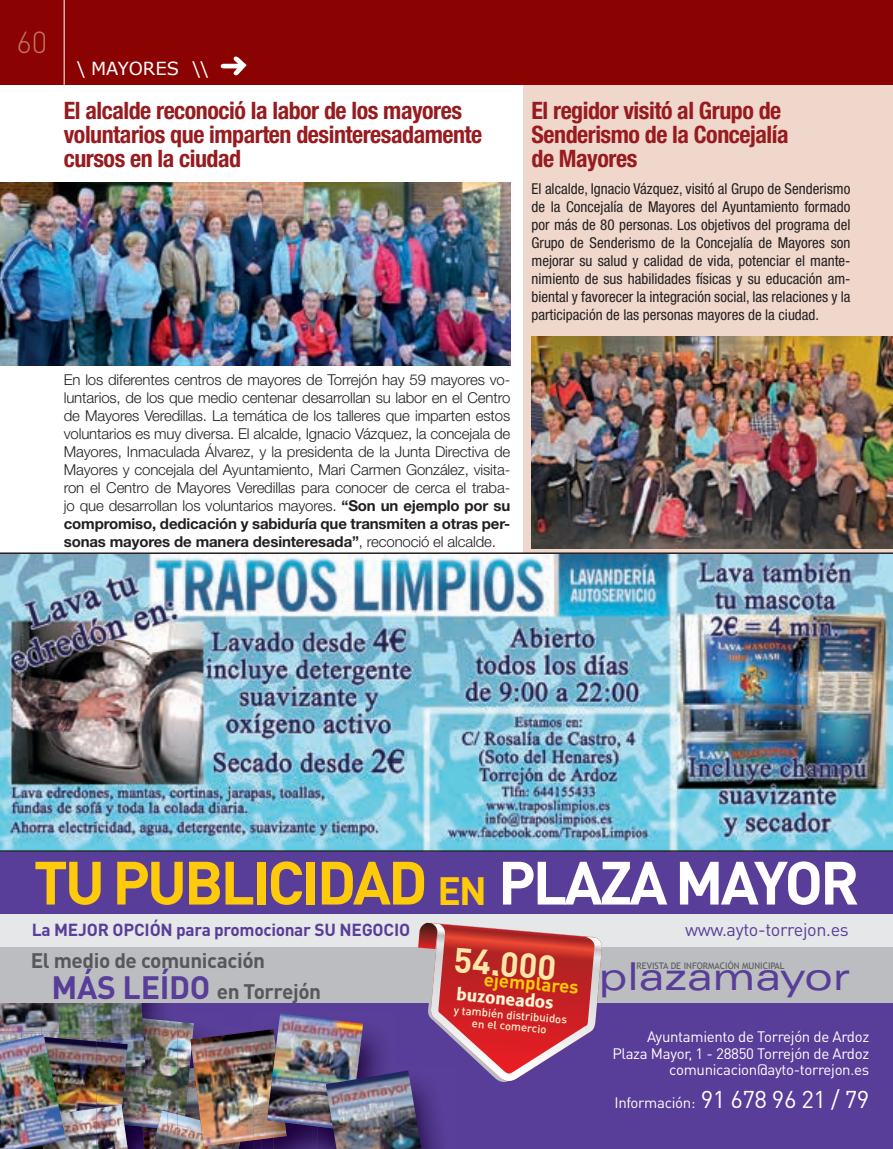
<style>
.page{position:relative;width:893px;height:1149px;background:#fff}
.page>*{position:absolute;margin:0;border:0;box-sizing:border-box;transform-origin:0 0}
.t1{font:700 60px "DIN Pro";letter-spacing:-.05em;color:#feca0a}
.t2{font:expanded 38.4px "Univers";color:#593e99}
.t3{font:700 34.5px "DIN Pro";color:#ffe7a7}
.t4{font:300 30px "DIN Pro";color:#c27660}
.t5{font:700 condensed 24px/24px "Helvetica Neue LT Std";letter-spacing:-.02em;color:#971b1f}
.t6{font:700 20.85px/30.8px "DIN Pro";letter-spacing:-.02em;color:#57585a}
.t7{font:700 18.45px "DIN Pro";color:#feca0a}
.t8{font:18px "DIN Pro";letter-spacing:-.02em;color:#593e99}
.t9{font:18px "Verdana";color:#fff}
.t10{font:700 17.25px "DIN Pro";letter-spacing:-.01em;color:#593e99}
.t11{font:500 17.1px "Formata";color:#fef3d2}
.t12{font:300 15px/18px "Helvetica Neue LT Std";letter-spacing:-.01em;color:#231f20;text-align:justify}
.t13{font:condensed 15px/18px "Helvetica Neue LT Std";color:#231f20;text-align:justify}
.t14{font:15px/16.5px "DIN Pro";letter-spacing:-.02em;color:#fff;text-align:right}
.t15{font:500 11.4px/11.4px "DIN Pro";color:#fef3d2;text-align:center}
.t16{font:9px "Trebuchet MS";color:#57585a}
.s1{font-weight:700}
.s2{font-size:39px}
.s3{color:#fff}
.s4{font-size:31.95px;color:#593e99}
.s5{font-size:24px}
</style>
<div class="page">
<div style="left:0;top:849px;width:893px;height:270px;background:#593e99"></div>
<div style="left:0;top:914px;width:893px;height:205px;background:#e6e7e9"></div>
<div style="left:0;top:948px;width:893px;height:200px;background:#593e99"></div>
<img style="left:0;top:1002px;width:55px;height:29px">
<img style="left:177px;top:1021px;width:17px;height:4px">
<img style="left:159px;top:1119px;width:79px;height:29px">
<img style="left:186px;top:1107px;width:4px;height:12px">
<img style="left:177px;top:1025px;width:17px;height:41px">
<img style="left:177px;top:1066px;width:13px;height:41px">
<img style="left:238px;top:1145px;width:16px;height:3px">
<img style="left:190px;top:1031px;width:64px;height:114px">
<img style="left:274px;top:1125px;width:39px;height:23px">
<svg style="left:254px;top:1139px;width:20px;height:9px"></svg>
<img style="left:254px;top:1030px;width:33px;height:109px">
<img style="left:267px;top:1013px;width:96px;height:112px">
<img style="left:41px;top:1002px;width:136px;height:9px">
<img style="left:143px;top:1017px;width:34px;height:46px">
<img style="left:159px;top:1063px;width:18px;height:38px">
<img style="left:55px;top:1002px;width:88px;height:31px">
<img style="left:313px;top:1130px;width:5px;height:18px">
<img style="left:313px;top:1067px;width:45px;height:26px">
<img style="left:313px;top:1093px;width:13px;height:37px">
<img style="left:326px;top:1070px;width:95px;height:78px">
<img style="left:145px;top:1033px;width:14px;height:33px">
<img style="left:123px;top:1066px;width:36px;height:60px">
<img style="left:97px;top:1033px;width:48px;height:33px">
<img style="left:97px;top:1041px;width:31px;height:60px">
<svg style="left:159px;top:1101px;width:27px;height:21px"></svg>
<img style="left:128px;top:1124px;width:16px;height:24px">
<img style="left:142px;top:1126px;width:10px;height:22px">
<img style="left:152px;top:1122px;width:7px;height:26px">
<img style="left:128px;top:1107px;width:31px;height:5px">
<img style="left:97px;top:1101px;width:26px;height:3px">
<img style="left:97px;top:1104px;width:31px;height:44px">
<img style="left:0;top:1031px;width:41px;height:2px">
<svg style="left:41px;top:1031px;width:18px;height:2px"></svg>
<img style="left:59px;top:1031px;width:38px;height:5px">
<img style="left:66px;top:1036px;width:31px;height:65px">
<img style="left:66px;top:1101px;width:31px;height:6px">
<img style="left:66px;top:1107px;width:31px;height:41px">
<img style="left:0;top:1033px;width:66px;height:115px">
<div style="left:0;top:947px;width:893px;height:55px;background:#bcbdc0"></div>
<svg style="left:418px;top:922px;width:184px;height:160px"></svg>
<img style="left:0;top:554px;width:893px;height:296px">
<div style="left:523px;top:85px;width:370px;height:468px;background:#efd7cb"></div>
<hr style="left:0;top:850px;width:893px;height:1px;background:#231f20">
<hr style="left:0;top:552px;width:893px;height:2px;background:#231f20">
<div style="left:0;top:0;width:893px;height:85px;background:#8b0202"></div>
<hr style="left:64px;top:0;width:1px;height:85px;background:#fff">
<svg style="left:221px;top:56px;width:26px;height:20px"></svg>
<img style="left:0;top:183px;width:510px;height:183px">
<img style="left:531px;top:336px;width:362px;height:213px">
<h3 class="t4" style="left:16px;top:22px;width:32px">60</h3>
<p class="t9" style="left:77px;top:57px;width:133px">\ MAYORES \\</p>
<h3 class="t5" style="left:64px;top:98px;width:420px">El alcalde reconoció la labor de los mayores voluntarios que imparten desinteresadamente cursos en la ciudad</h3>
<h3 class="t5" style="left:531px;top:98px;width:259px">El regidor visitó al Grupo de<br>Senderismo de la Concejalía de Mayores</h3>
<p class="t13" style="left:531px;top:179px;width:320px">El alcalde, Ignacio Vázquez, visitó al Grupo de Senderismo de la Concejalía de Mayores del Ayuntamiento formado por más de 80 personas. Los objetivos del programa del Grupo de Senderismo de la Concejalía de Mayores son mejorar su salud y calidad de vida, potenciar el mante&shy;nimiento de sus habilidades físicas y su educación am&shy;biental y favorecer la integración social, las relaciones y la participación de las personas mayores de la ciudad.</p>
<p class="t12" style="left:64px;top:370px;width:448px">En los diferentes centros de mayores de Torrejón hay 59 mayores vo&shy;luntarios, de los que medio centenar desarrollan su labor en el Centro de Mayores Veredillas. La temática de los talleres que imparten estos voluntarios es muy diversa. El alcalde, Ignacio Vázquez, la concejala de Mayores, Inmaculada Álvarez, y la presidenta de la Junta Directiva de Mayores y concejala del Ayuntamiento, Mari Carmen González, visita&shy;ron el Centro de Mayores Veredillas para conocer de cerca el traba&shy;jo que desarrollan los voluntarios mayores. <span class="s1">“Son un ejemplo por su compromiso, dedicación y sabiduría que transmiten a otras per&shy;sonas mayores de manera desinteresada”</span>, reconoció el alcalde.</p>
<h1 class="t1" style="left:34px;top:841px;width:827px">TU PUBLICIDAD <span class="s2">EN</span> <span class="s3">PLAZA MAYOR</span></h1>
<p class="t10" style="left:32px;top:917px;width:380px">La MEJOR OPCIÓN para promocionar SU NEGOCIO</p>
<h3 class="t6" style="left:52px;top:943px;width:271px;text-indent:-21px">El medio de comunicación<br><span class="s4">MÁS LEÍDO</span> en Torrejón</h3>
<h3 class="t3" style="left:456px;top:935px;width:104px;rotate:5deg">54.000</h3>
<p class="t7" style="left:485px;top:966px;width:97px;rotate:5deg">ejemplares</p>
<p class="t11" style="left:458px;top:983px;width:99px;rotate:5deg">buzoneados</p>
<p class="t15" style="left:454px;top:1003px;width:115px;rotate:5deg">y también distribuidos en el comercio</p>
<p class="t8" style="left:685px;top:916px;width:165px">www.ayto-torrejon.es</p>
<p class="t16" style="left:637px;top:960px;width:149px">REVISTA DE INFORMACIÓN MUNICIPAL</p>
<h2 class="t2" style="left:599px;top:953px;width:252px">plazamayor</h2>
<p class="t14" style="left:612px;top:1027px;width:258px">Ayuntamiento de Torrejón de Ardoz<br>Plaza Mayor, 1 - 28850 Torrejón de Ardoz comunicacion@ayto-torrejon.es</p>
<p class="t14" style="left:614px;top:1093px;width:256px">Información: <span class="s5">91 678 96 21 / 79</span></p>
</div>
